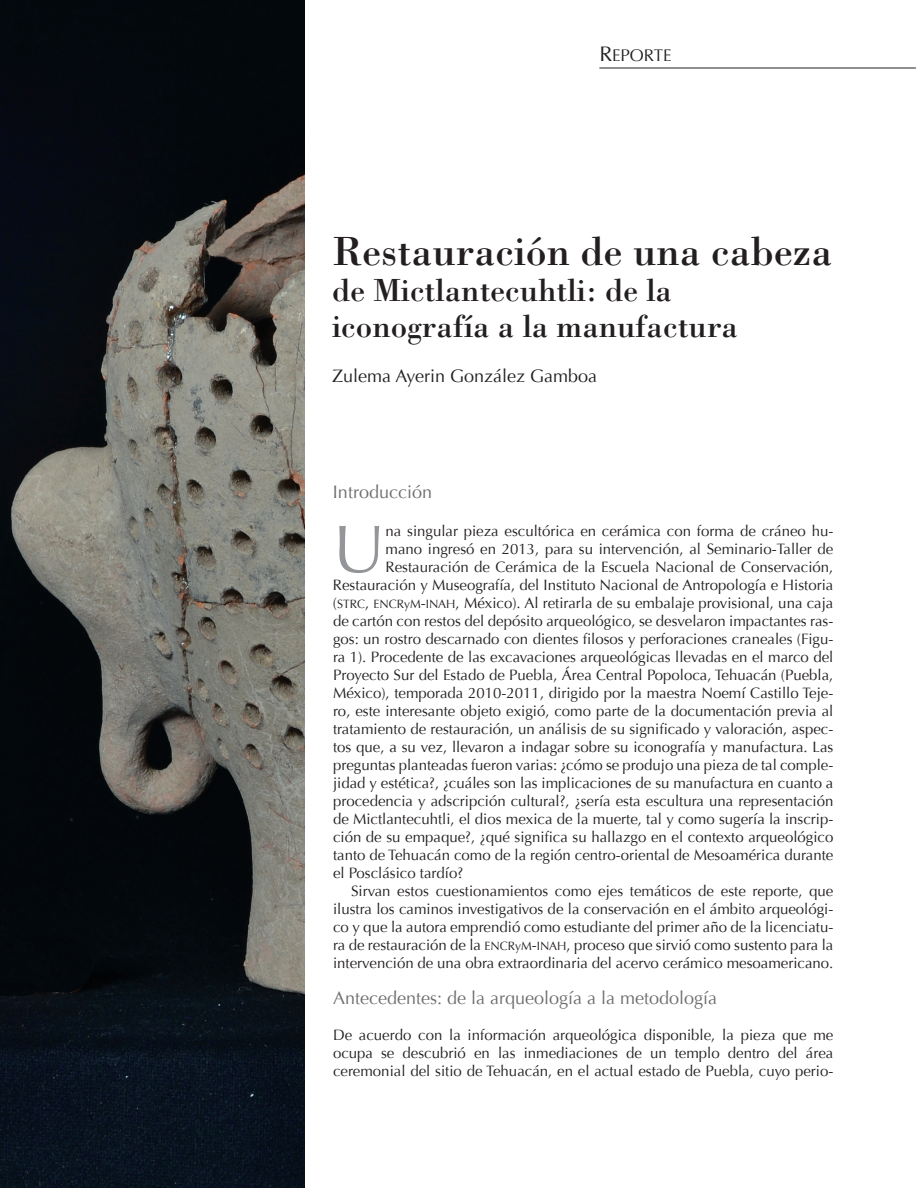
<style>
.page{position:relative;width:918px;height:1188px;background:#fff}
.page>*{position:absolute;margin:0;border:0;box-sizing:border-box;transform-origin:0 0}
.t1{font:67.5px "Optima";color:#939598}
.t2{font:42px "Bodoni";color:#231f20}
.t3{font:33px/36px "Bodoni";color:#231f20}
.t4{font:18px "Optima";color:#6c6d70}
.t5{font:18px "Optima";color:#231f20}
.t6{font:16.8px "Optima Regular SC800";color:#231f20}
.t7{font:15px/18px "Optima";color:#231f20;text-align:justify}
.s1{font-size:21px}
.s2{font-family:"Optima Regular SC800";font-size:12px}
.s3{font-family:"Optima Regular SC800"}
.s4{font-size:12px}
</style>
<div class="page">
<img style="left:0;top:0;width:304px;height:1188px">
<hr style="left:599px;top:68px;width:317px;height:1px;background:#231f20">
<p class="t6" style="left:599px;top:45px;width:74px"><span class="s1">R</span>EPORTE</p>
<h2 class="t2" style="left:332px;top:225px;width:502px">Restauración de una cabeza</h2>
<h3 class="t3" style="left:332px;top:271px;width:408px">de Mictlantecuhtli: de la iconografía a la manufactura</h3>
<p class="t5" style="left:332px;top:365px;width:267px">Zulema Ayerin González Gamboa</p>
<p class="t4" style="left:333px;top:482px;width:101px">Introducción</p>
<h1 class="t1" style="left:333px;top:510px;width:54px">U</h1>
<p class="t7" style="left:386px;top:522px;width:449px">na singular pieza escultórica en cerámica con forma de cráneo hu-</p>
<p class="t7" style="left:386px;top:540px;width:449px">mano ingresó en 2013, para su intervención, al Seminario-Taller de</p>
<p class="t7" style="left:386px;top:558px;width:449px">Restauración de Cerámica de la Escuela Nacional de Conservación,</p>
<p class="t7" style="left:333px;top:576px;width:502px">Restauración y Museografía, del Instituto Nacional de Antropología e Historia</p>
<p class="t7" style="left:333px;top:594px;width:502px">(<span class="s2">STRC</span><span class="s3">,</span> <span class="s2">ENCR</span><span class="s4">y</span><span class="s2">M</span><span class="s3">-</span><span class="s2">INAH</span><span class="s3">,</span> México). Al retirarla de su embalaje provisional, una caja</p>
<p class="t7" style="left:333px;top:612px;width:502px">de cartón con restos del depósito arqueológico, se desvelaron impactantes ras-</p>
<p class="t7" style="left:333px;top:630px;width:502px">gos: un rostro descarnado con dientes filosos y perforaciones craneales (Figu-</p>
<p class="t7" style="left:333px;top:648px;width:502px">ra 1). Procedente de las excavaciones arqueológicas llevadas en el marco del</p>
<p class="t7" style="left:333px;top:666px;width:502px">Proyecto Sur del Estado de Puebla, Área Central Popoloca, Tehuacán (Puebla,</p>
<p class="t7" style="left:333px;top:684px;width:502px">México), temporada 2010-2011, dirigido por la maestra Noemí Castillo Teje-</p>
<p class="t7" style="left:333px;top:702px;width:502px">ro, este interesante objeto exigió, como parte de la documentación previa al</p>
<p class="t7" style="left:333px;top:720px;width:502px">tratamiento de restauración, un análisis de su significado y valoración, aspec-</p>
<p class="t7" style="left:333px;top:738px;width:502px">tos que, a su vez, llevaron a indagar sobre su iconografía y manufactura. Las</p>
<p class="t7" style="left:333px;top:756px;width:502px">preguntas planteadas fueron varias: ¿cómo se produjo una pieza de tal comple-</p>
<p class="t7" style="left:333px;top:774px;width:502px">jidad y estética?, ¿cuáles son las implicaciones de su manufactura en cuanto a</p>
<p class="t7" style="left:333px;top:792px;width:502px">procedencia y adscripción cultural?, ¿sería esta escultura una representación</p>
<p class="t7" style="left:333px;top:810px;width:502px">de Mictlantecuhtli, el dios mexica de la muerte, tal y como sugería la inscrip-</p>
<p class="t7" style="left:333px;top:828px;width:502px">ción de su empaque?, ¿qué significa su hallazgo en el contexto arqueológico</p>
<p class="t7" style="left:333px;top:846px;width:502px">tanto de Tehuacán como de la región centro-oriental de Mesoamérica durante</p>
<p class="t7" style="left:333px;top:864px;width:132px">el Posclásico tardío?</p>
<p class="t7" style="left:351px;top:882px;width:484px">Sirvan estos cuestionamientos como ejes temáticos de este reporte<span class="s3">,</span> que</p>
<p class="t7" style="left:333px;top:900px;width:502px">ilustra los caminos investigativos de la conservación en el ámbito arqueológi-</p>
<p class="t7" style="left:333px;top:918px;width:502px">co y que la autora emprendió como estudiante del primer año de la licenciatu-</p>
<p class="t7" style="left:333px;top:936px;width:502px">ra de restauración de la <span class="s2">ENCR</span><span class="s4">y</span><span class="s2">M</span><span class="s3">-</span><span class="s2">INAH</span>, proceso que sirvió como sustento para la</p>
<p class="t7" style="left:333px;top:954px;width:502px">intervención de una obra extraordinaria del acervo cerámico mesoamericano.</p>
<p class="t4" style="left:333px;top:987px;width:386px">Antecedentes: de la arqueología a la metodología</p>
<p class="t7" style="left:333px;top:1026px;width:502px">De acuerdo con la información arqueológica disponible, la pieza que me ocupa se descubrió en las inmediaciones de un templo dentro del área ceremonial del sitio de Tehuacán, en el actual estado de Puebla, cuyo perio-</p>
</div>
